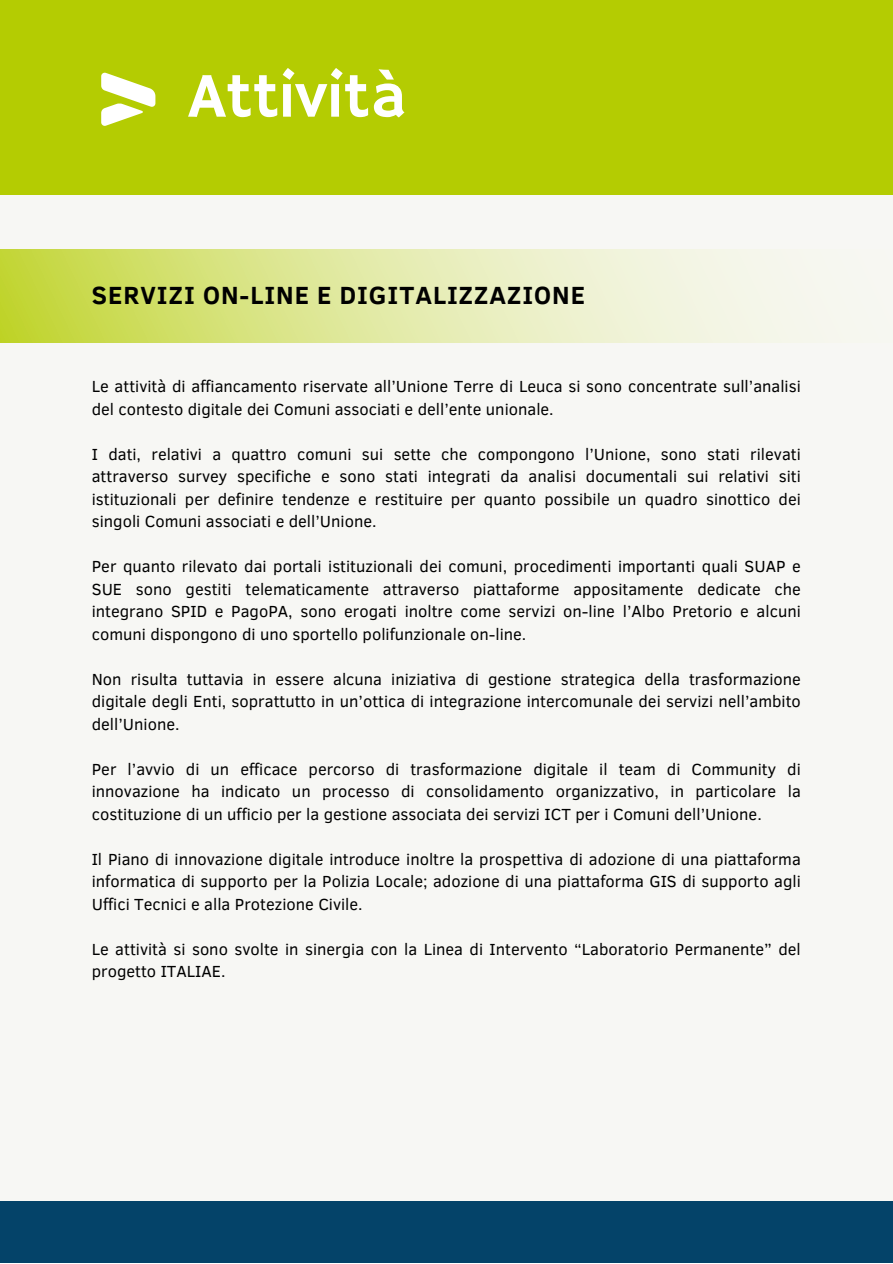
<style>
.page{position:relative;width:893px;height:1264px;background:#fff}
.page>*{position:absolute;margin:0;border:0;box-sizing:border-box;transform-origin:0 0}
.t1{font:63.9px "Hammersmith One";color:#fff}
.t2{font:700 25.5px "Clear Sans";letter-spacing:.04em;color:#000}
.t3{font:16.5px/22.5px "Clear Sans";color:#000;text-align:justify}
</style>
<div class="page">
<div style="left:0;top:61px;width:892px;height:1140px;background:#f7f7f4"></div>
<div style="left:0;top:1201px;width:892px;height:61px;background:#044369"></div>
<svg style="left:0;top:249px;width:782px;height:94px;background:#e0e9a0"></svg>
<div style="left:0;top:0;width:892px;height:194px;background:#b4cc02"></div>
<svg style="left:102px;top:73px;width:53px;height:53px"></svg>
<p class="t1" style="left:188px;top:59px;width:220px">Attività</p>
<p class="t2" style="left:92px;top:277px;width:495px">SERVIZI ON-LINE E DIGITALIZZAZIONE</p>
<p class="t3" style="left:92px;top:374px;width:710px">Le attività di affiancamento riservate all’Unione Terre di Leuca si sono concentrate sull’analisi del contesto digitale dei Comuni associati e dell’ente unionale.</p>
<p class="t3" style="left:92px;top:442px;width:710px">I dati, relativi a quattro comuni sui sette che compongono l’Unione, sono stati rilevati attraverso survey specifiche e sono stati integrati da analisi documentali sui relativi siti istituzionali per definire tendenze e restituire per quanto possibile un quadro sinottico dei singoli Comuni associati e dell’Unione.</p>
<p class="t3" style="left:92px;top:554px;width:710px">Per quanto rilevato dai portali istituzionali dei comuni, procedimenti importanti quali SUAP e SUE sono gestiti telematicamente attraverso piattaforme appositamente dedicate che integrano SPID e PagoPA, sono erogati inoltre come servizi on-line l’Albo Pretorio e alcuni comuni dispongono di uno sportello polifunzionale on-line.</p>
<p class="t3" style="left:92px;top:667px;width:710px">Non risulta tuttavia in essere alcuna iniziativa di gestione strategica della trasformazione digitale degli Enti, soprattutto in un’ottica di integrazione intercomunale dei servizi nell’ambito dell’Unione.</p>
<p class="t3" style="left:92px;top:757px;width:710px">Per l’avvio di un efficace percorso di trasformazione digitale il team di Community di innovazione ha indicato un processo di consolidamento organizzativo, in particolare la costituzione di un ufficio per la gestione associata dei servizi ICT per i Comuni dell’Unione.</p>
<p class="t3" style="left:92px;top:846px;width:710px">Il Piano di innovazione digitale introduce inoltre la prospettiva di adozione di una piattaforma informatica di supporto per la Polizia Locale; adozione di una piattaforma GIS di supporto agli Uffici Tecnici e alla Protezione Civile.</p>
<p class="t3" style="left:92px;top:936px;width:710px">Le attività si sono svolte in sinergia con la Linea di Intervento “Laboratorio Permanente” del progetto ITALIAE.</p>
</div>
